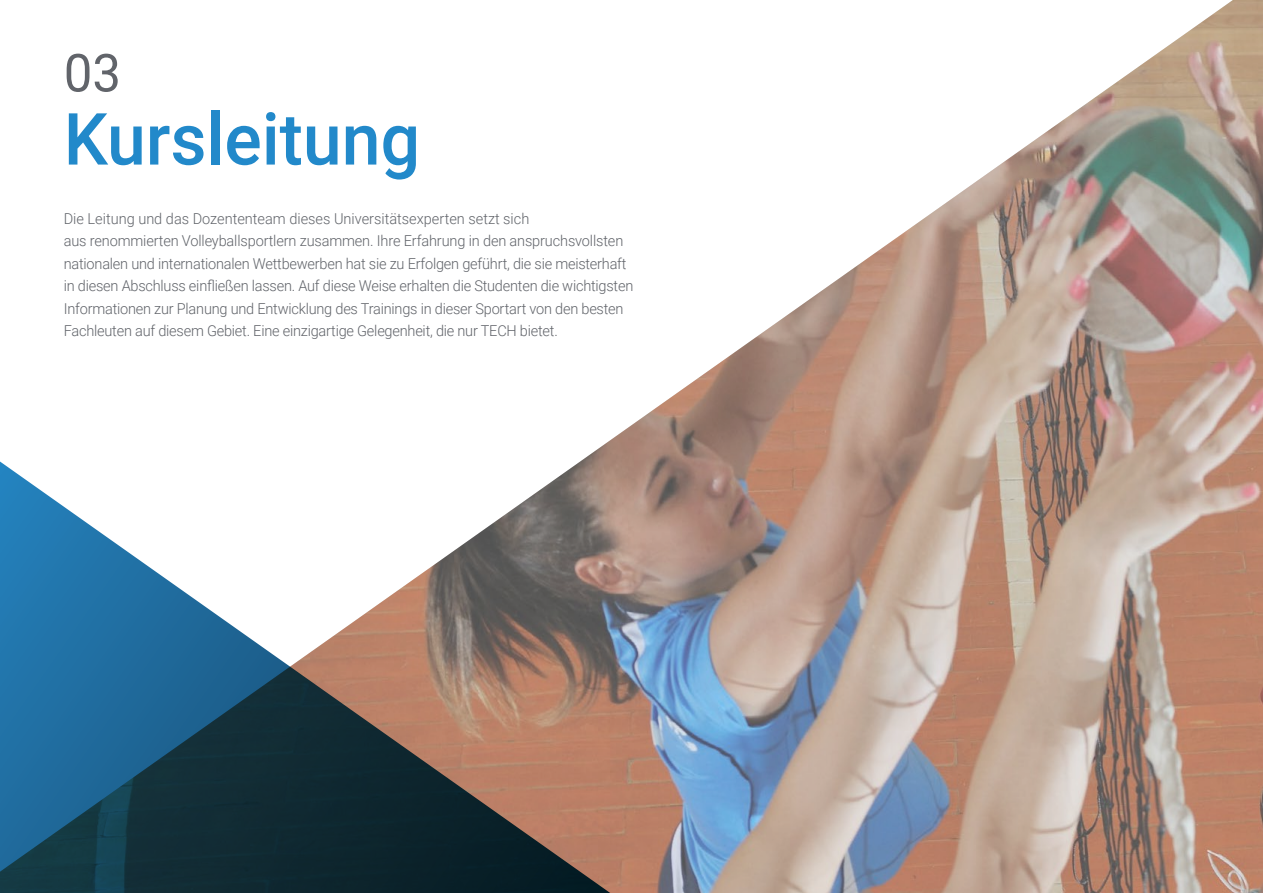
<style>
.page{position:relative;width:1263px;height:893px;background:#fff}
.page>*{position:absolute;margin:0;border:0;box-sizing:border-box;transform-origin:0 0}
.t1{font:500 72px "Roboto";color:#2289ca}
.t2{font:52.5px "Roboto";color:#61646a}
.t3{font:300 15px/22.5px "Roboto";letter-spacing:-.015em;color:#61646a}
</style>
<div class="page">
<img style="left:602px;top:0;width:661px;height:893px">
<svg style="left:0;top:446px;width:640px;height:447px"></svg>
<h2 class="t2" style="left:64px;top:36px;width:59px">03</h2>
<h1 class="t1" style="left:64px;top:89px;width:358px">Kursleitung</h1>
<p class="t3" style="left:64px;top:207px;width:571px">Die Leitung und das Dozententeam dieses Universitätsexperten setzt sich<br>aus renommierten Volleyballsportlern zusammen. Ihre Erfahrung in den anspruchsvollsten nationalen und internationalen Wettbewerben hat sie zu Erfolgen geführt, die sie meisterhaft in diesen Abschluss einfließen lassen. Auf diese Weise erhalten die Studenten die wichtigsten Informationen zur Planung und Entwicklung des Trainings in dieser Sportart von den besten Fachleuten auf diesem Gebiet. Eine einzigartige Gelegenheit, die nur TECH bietet.</p>
</div>
